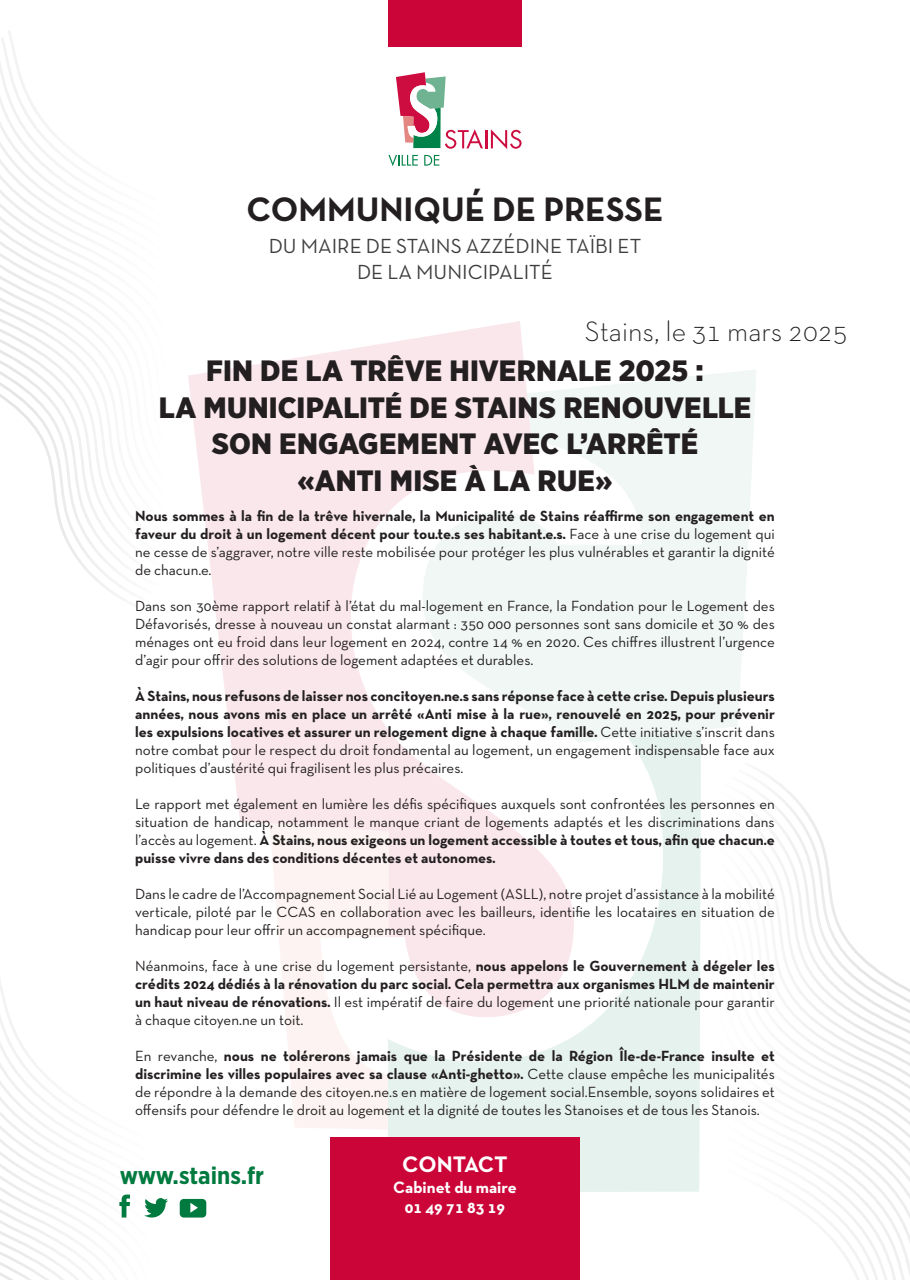
<style>
.page{position:relative;width:910px;height:1280px;background:#fff}
.page>*{position:absolute;margin:0;border:0;box-sizing:border-box;transform-origin:0 0}
.t1{font:700 34.5px "Neutra Text TF";color:#231f20}
.t2{font:900 29.4px/36.8px "Gotham Narrow";letter-spacing:.005em;color:#231f20;text-align:center;scale:1.04 1}
.t3{font:300 28.5px "Neutra Text TF";color:#231f20}
.t4{font:700 24.15px "Gotham Narrow";color:#007a3f}
.t5{font:700 22.8px "Neutra Text TF";letter-spacing:-.005em;color:#fff}
.t6{font:20.7px/25.7px "Neutra Text TF";color:#3e3e3f;text-align:center}
.t7{font:700 16.8px "Neutra Text TF";color:#fff}
.t8{font:15px/18px "Neutra Text TF";color:#231f20;text-align:justify}
.t9{font:700 15px/18px "Neutra Text TF";color:#231f20;text-align:justify}
.s1{font-weight:400}
.s2{font-weight:700}
</style>
<div class="page">
<svg style="left:0;top:166px;width:117px;height:430px"></svg>
<svg style="left:831px;top:1239px;width:79px;height:41px"></svg>
<svg style="left:824px;top:1218px;width:86px;height:21px"></svg>
<svg style="left:767px;top:775px;width:143px;height:429px"></svg>
<div style="left:388px;top:0;width:134px;height:46px;background:#cb0538"></div>
<svg style="left:388px;top:155px;width:30px;height:11px"></svg>
<svg style="left:424px;top:155px;width:15px;height:11px"></svg>
<svg style="left:396px;top:72px;width:126px;height:77px"></svg>
<svg style="left:0;top:1027px;width:207px;height:188px"></svg>
<svg style="left:0;top:1068px;width:206px;height:212px"></svg>
<svg style="left:576px;top:370px;width:180px;height:360px;fill:#f0f7f4"></svg>
<svg style="left:188px;top:321px;width:388px;height:503px;fill:#fae7ec"></svg>
<div style="left:388px;top:730px;width:313px;height:462px;background:#e6f2ed"></div>
<svg style="left:663px;top:733px;width:9px;height:4px"></svg>
<svg style="left:269px;top:823px;width:162px;height:306px"></svg>
<svg style="left:320px;top:440px;width:343px;height:635px"></svg>
<div style="left:330px;top:1137px;width:250px;height:143px;background:#cb0538"></div>
<p class="t1" style="left:246px;top:187px;width:419px">COMMUNIQUÉ DE PRESSE</p>
<p class="t6" style="left:269px;top:233px;width:374px">DU MAIRE DE STAINS AZZÉDINE TAÏBI ET<br>DE LA MUNICIPALITÉ</p>
<p class="t3" style="left:585px;top:313px;width:264px">Stains, le 31 mars 2025</p>
<p class="t2" style="left:206px;top:352px;width:480px">FIN DE LA TRÊVE HIVERNALE 2025 :</p>
<p class="t2" style="left:159px;top:389px;width:571px">LA MUNICIPALITÉ DE STAINS RENOUVELLE<br>SON ENGAGEMENT AVEC L’ARRÊTÉ</p>
<p class="t2" style="left:297px;top:462px;width:304px">«ANTI MISE À LA RUE»</p>
<p class="t9" style="left:135px;top:506px;width:641px">Nous sommes à la fin de la trêve hivernale, la Municipalité de Stains réaffirme son engagement en faveur du droit à un logement décent pour tou.te.s ses habitant.e.s. <span class="s1">Face à une crise du logement qui ne cesse de s’aggraver, notre ville reste mobilisée pour protéger les plus vulnérables et garantir la dignité de chacun.e.</span></p>
<p class="t8" style="left:135px;top:596px;width:641px">Dans son 30ème rapport relatif à l’état du mal-logement en France, la Fondation pour le Logement des Défavorisés, dresse à nouveau un constat alarmant : 350 000 personnes sont sans domicile et 30 % des ménages ont eu froid dans leur logement en 2024, contre 14 % en 2020. Ces chiffres illustrent l’urgence d’agir pour offrir des solutions de logement adaptées et durables.</p>
<p class="t9" style="left:135px;top:686px;width:641px">À Stains, nous refusons de laisser nos concitoyen.ne.s sans réponse face à cette crise. Depuis plusieurs années, nous avons mis en place un arrêté «Anti mise à la rue», renouvelé en 2025, pour prévenir les expulsions locatives et assurer un relogement digne à chaque famille. <span class="s1">Cette initiative s’inscrit dans notre combat pour le respect du droit fondamental au logement, un engagement indispensable face aux politiques d’austérité qui fragilisent les plus précaires.</span></p>
<p class="t8" style="left:135px;top:794px;width:641px">Le rapport met également en lumière les défis spécifiques auxquels sont confrontées les personnes en situation de handicap, notamment le manque criant de logements adaptés et les discriminations dans l’accès au logement. <span class="s2">À Stains, nous exigeons un logement accessible à toutes et tous, afin que chacun.e puisse vivre dans des conditions décentes et autonomes.</span></p>
<p class="t8" style="left:135px;top:884px;width:641px">Dans le cadre de l’Accompagnement Social Lié au Logement (ASLL), notre projet d’assistance à la mobilité verticale, piloté par le CCAS en collaboration avec les bailleurs, identifie les locataires en situation de handicap pour leur offrir un accompagnement spécifique.</p>
<p class="t9" style="left:135px;top:956px;width:641px"><span class="s1">Néanmoins, face à une crise du logement persistante,</span> nous appelons le Gouvernement à dégeler les crédits 2024 dédiés à la rénovation du parc social. Cela permettra aux organismes HLM de maintenir un haut niveau de rénovations. <span class="s1">Il est impératif de faire du logement une priorité nationale pour garantir à chaque citoyen.ne un toit.</span></p>
<p class="t8" style="left:135px;top:1046px;width:641px">En revanche, <span class="s2">nous ne tolérerons jamais que la Présidente de la Région Île-de-France insulte et discrimine les villes populaires avec sa clause «Anti-ghetto».</span> Cette clause empêche les municipalités de répondre à la demande des citoyen.ne.s en matière de logement social.Ensemble, soyons solidaires et offensifs pour défendre le droit au logement et la dignité de toutes les Stanoises et de tous les Stanois.</p>
<p class="t4" style="left:120px;top:1160px;width:146px">www.stains.fr</p>
<p class="t5" style="left:402px;top:1150px;width:107px">CONTACT</p>
<p class="t7" style="left:393px;top:1177px;width:125px">Cabinet du maire</p>
<p class="t7" style="left:405px;top:1197px;width:102px">01 49 71 83 19</p>
</div>
